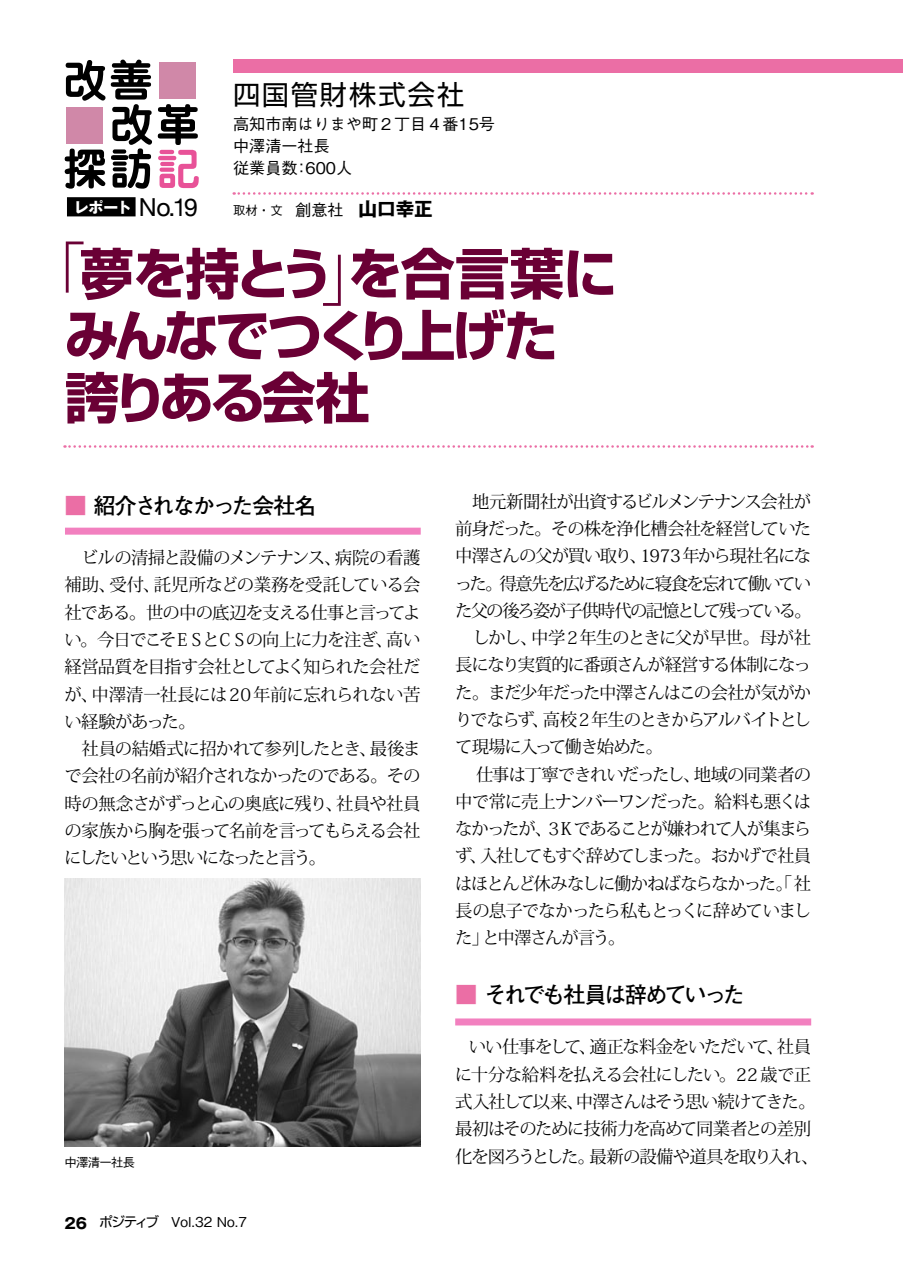
<style>
.page{position:relative;width:903px;height:1275px;background:#fff}
.page>*{position:absolute;margin:0;border:0;box-sizing:border-box;transform-origin:0 0}
.t1{font:700 54.6px/61.9px "Shin Go Pro";letter-spacing:-.06em;color:#6a0035}
.t2{font:27.3px "Shin Go Pro";letter-spacing:.065em;color:#000}
.t3{font:24.85px "Helvetica Neue";color:#000}
.t4{font:700 22.4px "Futo Go B101 Pro";letter-spacing:-.105em;color:#000}
.t5{font:17.32px/27.3px "Koz Min Pro";letter-spacing:-.06em;color:#000;text-align:justify}
.t6{font:500 16.1px/22.4px "Gothic BBB Pro";color:#000}
.t7{font:500 13.65px "Gothic BBB Pro";color:#000}
.t8{font:500 12.42px "Gothic BBB Pro";letter-spacing:-.06em;color:#000}
.s1{font-family:"Gothic MB101 Pro";font-weight:700;font-size:14.88px;color:#fff}
.s2{font-size:16.1px}
.s3{font-family:"Gothic MB101 Pro";font-weight:700;font-size:18.55px}
.s4{font-weight:300}
.s5{color:#eb6ea5}
.s6{font-family:"Gothic MB101 Pro";font-weight:700;font-size:14.88px}
.s7{font-family:"Shin Go Pro";font-weight:400}
</style>
<div class="page">
<svg style="left:64px;top:59px;width:135px;height:130px"></svg>
<svg style="left:234px;top:192px;width:579px;height:3px"></svg>
<div style="left:65px;top:528px;width:356px;height:7px;background:#f280bf"></div>
<div style="left:233px;top:60px;width:670px;height:13px;background:#eb6ea5"></div>
<div style="left:68px;top:198px;width:67px;height:18px;background:#000"></div>
<div style="left:67px;top:197px;width:69px;height:19px;border:2px solid #000"></div>
<svg style="left:64px;top:445px;width:749px;height:3px"></svg>
<img style="left:64px;top:878px;width:356px;height:268px">
<div style="left:455px;top:1018px;width:356px;height:7px;background:#f280bf"></div>
<h2 class="t2" style="left:233px;top:72px;width:233px">四国管財株式会社</h2>
<p class="t6" style="left:233px;top:110px;width:263px">高知市南はりまや町２丁目４番15号中澤清一社長<br>従業員数：600人</p>
<h3 class="t3" style="left:74px;top:192px;width:126px"><span class="s1">レポート</span> No.19</h3>
<p class="t8" style="left:233px;top:200px;width:201px">取材・文 <span class="s2">創意社</span> <span class="s3">山口幸正</span></p>
<h1 class="t1" style="left:64px;top:237px;width:554px;text-indent:-34px"><span class="s4">「</span>夢を持とう<span class="s4">」</span>を合言葉にみんなでつくり上げた誇りある会社</h1>
<p class="t4" style="left:64px;top:487px;width:253px"><span class="s5">■</span> 紹介されなかった会社名</p>
<p class="t5" style="left:64px;top:543px;width:357px;text-align:left">　ビルの清掃と設備のメンテナンス、病院の看護補助、受付、託児所などの業務を受託している会社である。世の中の底辺を支える仕事と言ってよい。今日でこそＥＳとＣＳの向上に力を注ぎ、高い経営品質を目指す会社としてよく知られた会社だが、中澤清一社長には20年前に忘れられない苦い経験があった。<br>　社員の結婚式に招かれて参列したとき、最後まで会社の名前が紹介されなかったのである。その時の無念さがずっと心の奥底に残り、社員や社員の家族から胸を張って名前を言ってもらえる会社にしたいという思いになったと言う。</p>
<p class="t8" style="left:64px;top:1152px;width:72px">中澤清一社長</p>
<p class="t7" style="left:64px;top:1211px;width:184px"><span class="s6">26</span> <span class="s7">ポジティブ</span> Vol.32 No.7</p>
<p class="t5" style="left:455px;top:487px;width:358px">　地元新聞社が出資するビルメンテナンス会社が前身だった。その株を浄化槽会社を経営していた中澤さんの父が買い取り、1973 年から現社名になった。得意先を広げるために寝食を忘れて働いていた父の後ろ姿が子供時代の記憶として残っている。　しかし、中学２年生のときに父が早世。母が社長になり実質的に番頭さんが経営する体制になった。まだ少年だった中澤さんはこの会社が気がかりでならず、高校２年生のときからアルバイトとして現場に入って働き始めた。</p>
<p class="t5" style="left:455px;top:760px;width:357px;text-indent:21px">仕事は丁寧できれいだったし、地域の同業者の中で常に売上ナンバーワンだった。給料も悪くはなかったが、３K であることが嫌われて人が集まらず、入社してもすぐ辞めてしまった。おかげで社員はほとんど休みなしに働かねばならなかった。「社長の息子でなかったら私もとっくに辞めていました」と中澤さんが言う。</p>
<p class="t4" style="left:455px;top:977px;width:291px"><span class="s5">■</span> それでも社員は辞めていった</p>
<p class="t5" style="left:455px;top:1033px;width:365px;text-align:center">いい仕事をして、適正な料金をいただいて、社員に十分な給料を払える会社にしたい。22歳で正式入社して以来、中澤さんはそう思い続けてきた。最初はそのために技術力を高めて同業者との差別化を図ろうとした。最新の設備や道具を取り入れ、</p>
</div>
